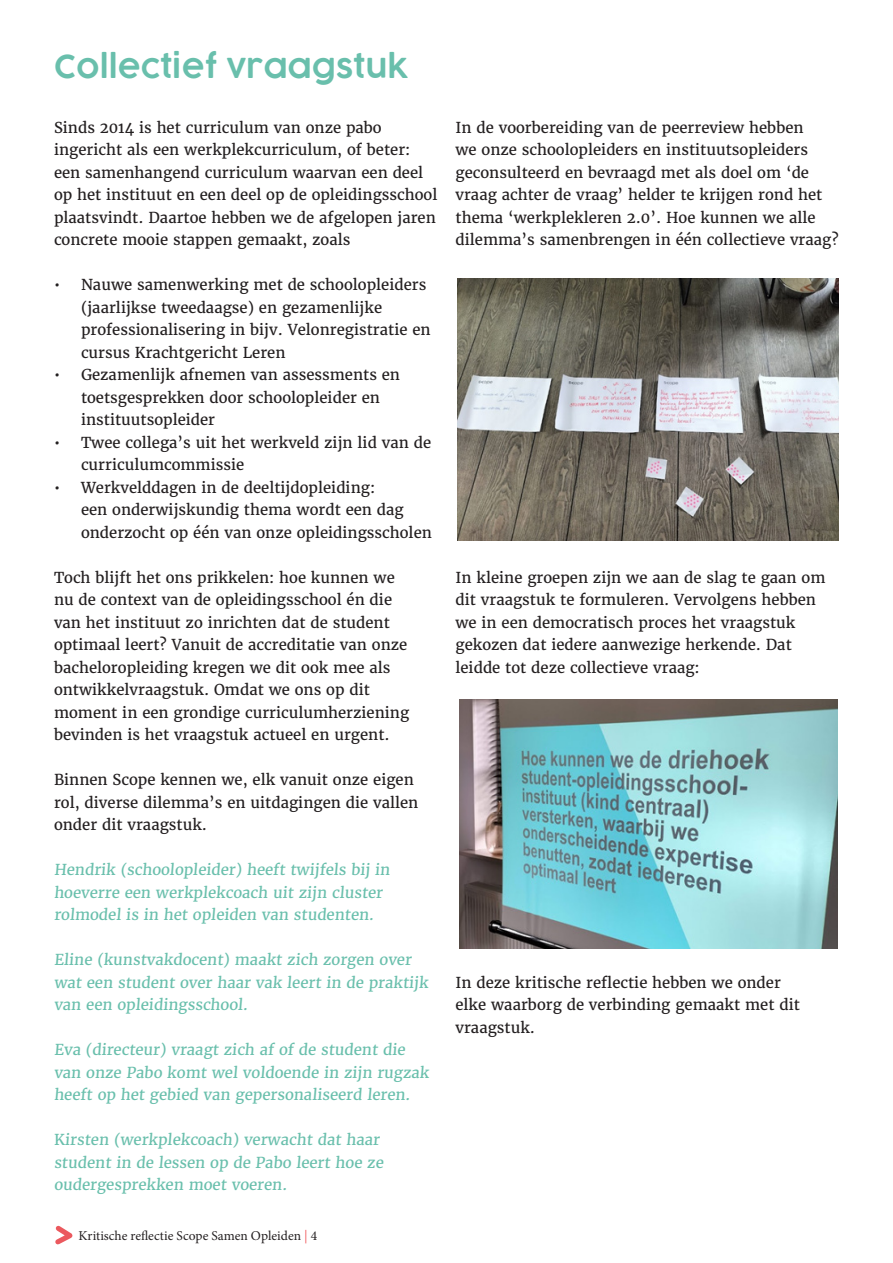
<style>
.page{position:relative;width:893px;height:1263px;background:#fff}
.page>*{position:absolute;margin:0;border:0;box-sizing:border-box;transform-origin:0 0}
.t1{font:600 31.5px "COCOGOOSE";color:#69bfac}
.t2{font:15px/22.5px "Merriweather";color:#231f20}
.t3{font:15px/22.5px "Merriweather";color:#69bfac}
.t4{font:13.5px "Minion Pro";color:#231f20}
.s1{color:#f16164}
</style>
<div class="page">
<svg style="left:55px;top:1225px;width:18px;height:20px"></svg>
<img style="left:457px;top:279px;width:382px;height:261px">
<img style="left:460px;top:699px;width:377px;height:249px">
<p class="t1" style="left:54px;top:44px;width:356px">Collectief vraagstuk</p>
<p class="t2" style="left:54px;top:116px;width:385px">Sinds 2014 is het curriculum van onze pabo ingericht als een werkplekcurriculum, of beter: een samenhangend curriculum waarvan een deel op het instituut en een deel op de opleidingsschool plaatsvindt. Daartoe hebben we de afgelopen jaren concrete mooie stappen gemaakt, zoals</p>
<p class="t2" style="left:81px;top:273px;width:351px;text-indent:-27px">• Nauwe samenwerking met de schoolopleiders (jaarlijkse tweedaagse) en gezamenlijke professionalisering in bijv. Velonregistratie en cursus Krachtgericht Leren</p>
<p class="t2" style="left:81px;top:363px;width:321px;text-indent:-27px">• Gezamenlijk afnemen van assessments en toetsgesprekken door schoolopleider en instituutsopleider</p>
<p class="t2" style="left:81px;top:431px;width:352px;text-indent:-27px">• Twee collega’s uit het werkveld zijn lid van de curriculumcommissie</p>
<p class="t2" style="left:81px;top:476px;width:352px;text-indent:-27px">• Werkvelddagen in de deeltijdopleiding:<br>een onderwijskundig thema wordt een dag onderzocht op één van onze opleidingsscholen</p>
<p class="t2" style="left:54px;top:566px;width:357px">Toch blijft het ons prikkelen: hoe kunnen we nu de context van de opleidingsschool én die van het instituut zo inrichten dat de student optimaal leert? Vanuit de accreditatie van onze bacheloropleiding kregen we dit ook mee als ontwikkelvraagstuk. Omdat we ons op dit moment in een grondige curriculumherziening bevinden is het vraagstuk actueel en urgent.</p>
<p class="t2" style="left:54px;top:768px;width:366px">Binnen Scope kennen we, elk vanuit onze eigen rol, diverse dilemma’s en uitdagingen die vallen onder dit vraagstuk.</p>
<p class="t3" style="left:54px;top:858px;width:339px">Hendrik (schoolopleider) heeft twijfels bij in hoeverre een werkplekcoach uit zijn cluster rolmodel is in het opleiden van studenten.</p>
<p class="t3" style="left:54px;top:948px;width:378px">Eline (kunstvakdocent) maakt zich zorgen over wat een student over haar vak leert in de praktijk van een opleidingsschool.</p>
<p class="t3" style="left:54px;top:1038px;width:378px">Eva (directeur) vraagt zich af of de student die van onze Pabo komt wel voldoende in zijn rugzak heeft op het gebied van gepersonaliseerd leren.</p>
<p class="t3" style="left:54px;top:1128px;width:333px">Kirsten (werkplekcoach) verwacht dat haar student in de lessen op de Pabo leert hoe ze oudergesprekken moet voeren.</p>
<p class="t4" style="left:79px;top:1226px;width:240px">Kritische reflectie Scope Samen Opleiden <span class="s1">|</span> 4</p>
<p class="t2" style="left:455px;top:116px;width:385px">In de voorbereiding van de peerreview hebben<br>we onze schoolopleiders en instituutsopleiders geconsulteerd en bevraagd met als doel om ‘de vraag achter de vraag’ helder te krijgen rond het thema ‘werkplekleren 2.0’. Hoe kunnen we alle dilemma’s samenbrengen in één collectieve vraag?</p>
<p class="t2" style="left:455px;top:566px;width:372px">In kleine groepen zijn we aan de slag te gaan om dit vraagstuk te formuleren. Vervolgens hebben we in een democratisch proces het vraagstuk gekozen dat iedere aanwezige herkende. Dat leidde tot deze collectieve vraag:</p>
<p class="t2" style="left:455px;top:971px;width:346px">In deze kritische reflectie hebben we onder elke waarborg de verbinding gemaakt met dit vraagstuk.</p>
</div>
